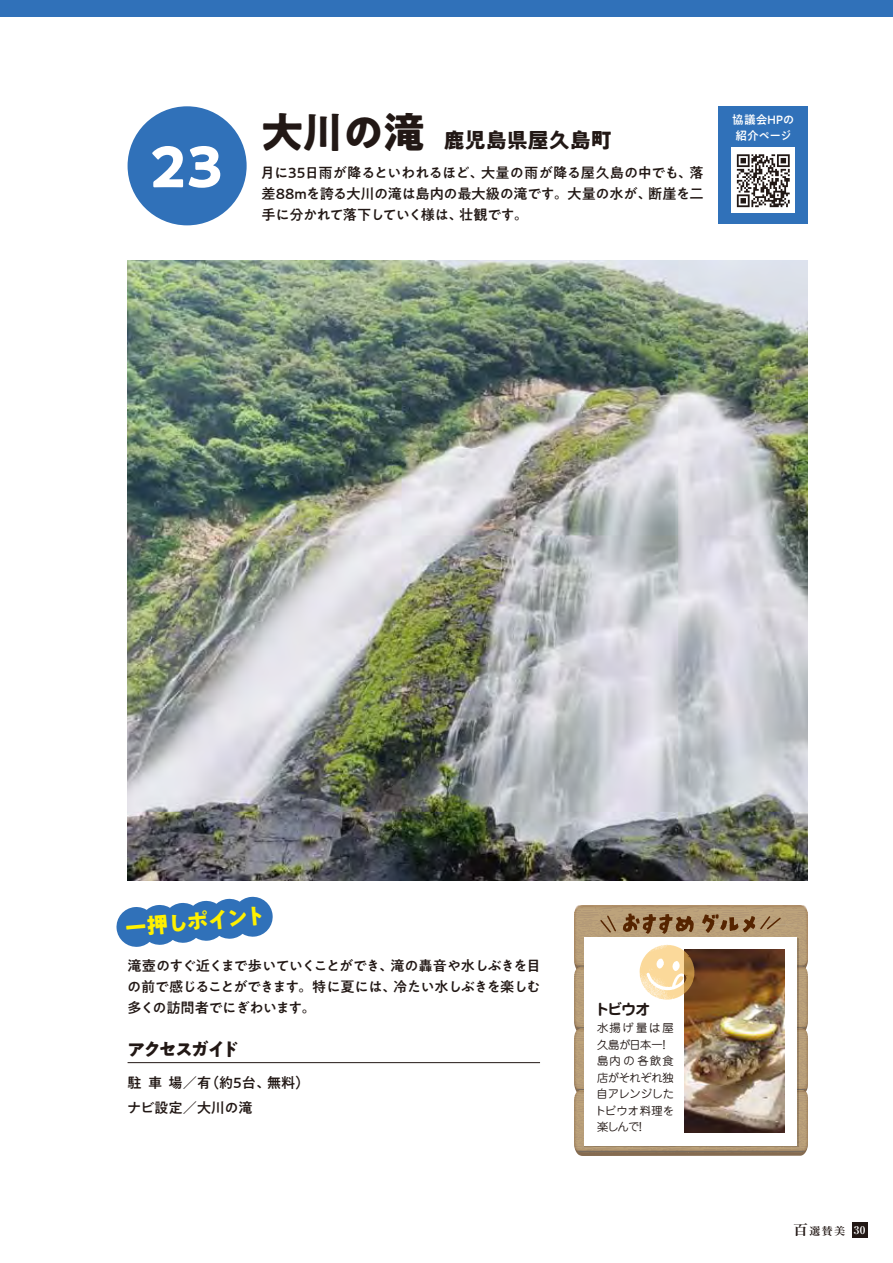
<style>
.page{position:relative;width:893px;height:1263px;background:#fff}
.page>*{position:absolute;margin:0;border:0;box-sizing:border-box;transform-origin:0 0}
.t1{font:700 55.5px "PA1 Gothic Std";color:#fff}
.t2{font:700 42px "PA1 Gothic Std";color:#221815}
.t3{font:700 21.75px "PA1 Gothic Std";color:#fff100}
.t4{font:700 21px "PA1 Gothic Std";color:#221815}
.t5{font:700 18px "PA1 Gothic Std";letter-spacing:-.125em;color:#221815}
.t6{font:700 15px "Jun 501 Pro";color:#221815}
.t7{font:500 14.25px/21px "PA1 Gothic Std";letter-spacing:-.035em;color:#221815}
.t8{font:500 14.25px/21px "PA1 Gothic Std";letter-spacing:-.055em;color:#221815}
.t9{font:500 14.25px/25.2px "PA1 Gothic Std";color:#221815}
.t10{font:500 14.25px "PA1 Gothic Std";letter-spacing:.005em;color:#221815}
.t11{font:500 14.25px "PA1 Gothic Std";letter-spacing:-.07em;color:#221815}
.t12{font:500 11.7px/15.8px "PA1 Gothic Std";letter-spacing:-.06em;color:#fff}
.t13{font:11.25px/16.5px "Jun 201 Pro";letter-spacing:-.005em;color:#221815}
.t14{font:11.25px "Jun 201 Pro";letter-spacing:-.03em;color:#221815}
.t15{font:11.25px "Jun 201 Pro";letter-spacing:.03em;color:#221815}
.t16{font:700 10.65px "Ryumin Pro";color:#221815;scale:1.05 1}
.t17{font:700 10.65px "Ryumin Pro";color:#fff;scale:1.05 1}
.s1{font-size:14.25px}
</style>
<div class="page">
<div style="left:0;top:0;width:893px;height:17px;background:#3071b9"></div>
<div style="left:128px;top:106px;width:119px;height:119px;background:#3071b9;border-radius:50%"></div>
<div style="left:719px;top:106px;width:89px;height:118px;background:#3071b9"></div>
<svg style="left:116px;top:896px;width:157px;height:51px"></svg>
<hr style="left:128px;top:1062px;width:412px;height:1px;background:#221815">
<img style="left:128px;top:261px;width:680px;height:619px">
<div style="left:731px;top:149px;width:64px;height:64px;background:#fff"></div>
<svg style="left:737px;top:154px;width:53px;height:53px"></svg>
<img style="left:574px;top:905px;width:234px;height:247px">
<div style="left:852px;top:1222px;width:15px;height:15px;background:#221815"></div>
<h1 class="t1" style="left:151px;top:131px;width:74px">23</h1>
<h2 class="t2" style="left:261px;top:105px;width:165px">大川の滝</h2>
<h3 class="t4" style="left:444px;top:126px;width:169px">鹿児島県屋久島町</h3>
<p class="t7" style="left:260px;top:164px;width:225px">月に35日雨が降るといわれるほど、</p>
<p class="t10" style="left:481px;top:165px;width:213px">大量の雨が降る屋久島の中でも、</p>
<p class="t7" style="left:689px;top:164px;width:16px">落</p>
<p class="t7" style="left:459px;top:185px;width:194px;text-indent:-198px">差88ｍを誇る大川の滝は島内の最大級の滝です。大量の水が、壮観です。</p>
<p class="t7" style="left:648px;top:185px;width:57px">断崖を二</p>
<p class="t11" style="left:261px;top:207px;width:203px">手に分かれて落下していく様は、</p>
<p class="t12" style="left:732px;top:113px;width:64px">協議会ＨＰの紹介ページ</p>
<h3 class="t3" style="left:124px;top:914px;width:143px;rotate:-5deg">一押しポイント</h3>
<p class="t8" style="left:393px;top:956px;width:149px;text-indent:-266px">滝壺のすぐ近くまで歩いていくことができ、<br>冷たい水しぶきを楽しむ</p>
<p class="t7" style="left:390px;top:956px;width:152px">滝の轟音や水しぶきを目</p>
<p class="t7" style="left:127px;top:977px;width:271px">の前で感じることができます。特に夏には、多くの訪問者でにぎわいます。</p>
<p class="t5" style="left:127px;top:1038px;width:114px">アクセスガイド</p>
<p class="t7" style="left:267px;top:1073px;width:44px">無料(</p>
<p class="t9" style="left:127px;top:1071px;width:145px">駐車場／（有約5台、ナビ設定／大川の滝</p>
<p class="t6" style="left:595px;top:997px;width:57px">トビウオ</p>
<p class="t13" style="left:659px;top:1018px;width:17px;text-indent:-62px">水揚げ量は屋!</p>
<p class="t13" style="left:597px;top:1035px;width:67px">久島が日本一</p>
<p class="t13" style="left:597px;top:1051px;width:78px">島内の各飲食</p>
<p class="t14" style="left:597px;top:1068px;width:78px">店がそれぞれ独</p>
<p class="t13" style="left:597px;top:1084px;width:79px">自アレンジした</p>
<p class="t15" style="left:595px;top:1101px;width:81px">トビウオ料理を</p>
<p class="t13" style="left:635px;top:1117px;width:13px">!</p>
<p class="t13" style="left:597px;top:1117px;width:44px">楽しんで</p>
<p class="t16" style="left:793px;top:1223px;width:51px"><span class="s1">百</span>選賛美</p>
<p class="t17" style="left:854px;top:1221px;width:12px">30</p>
</div>
